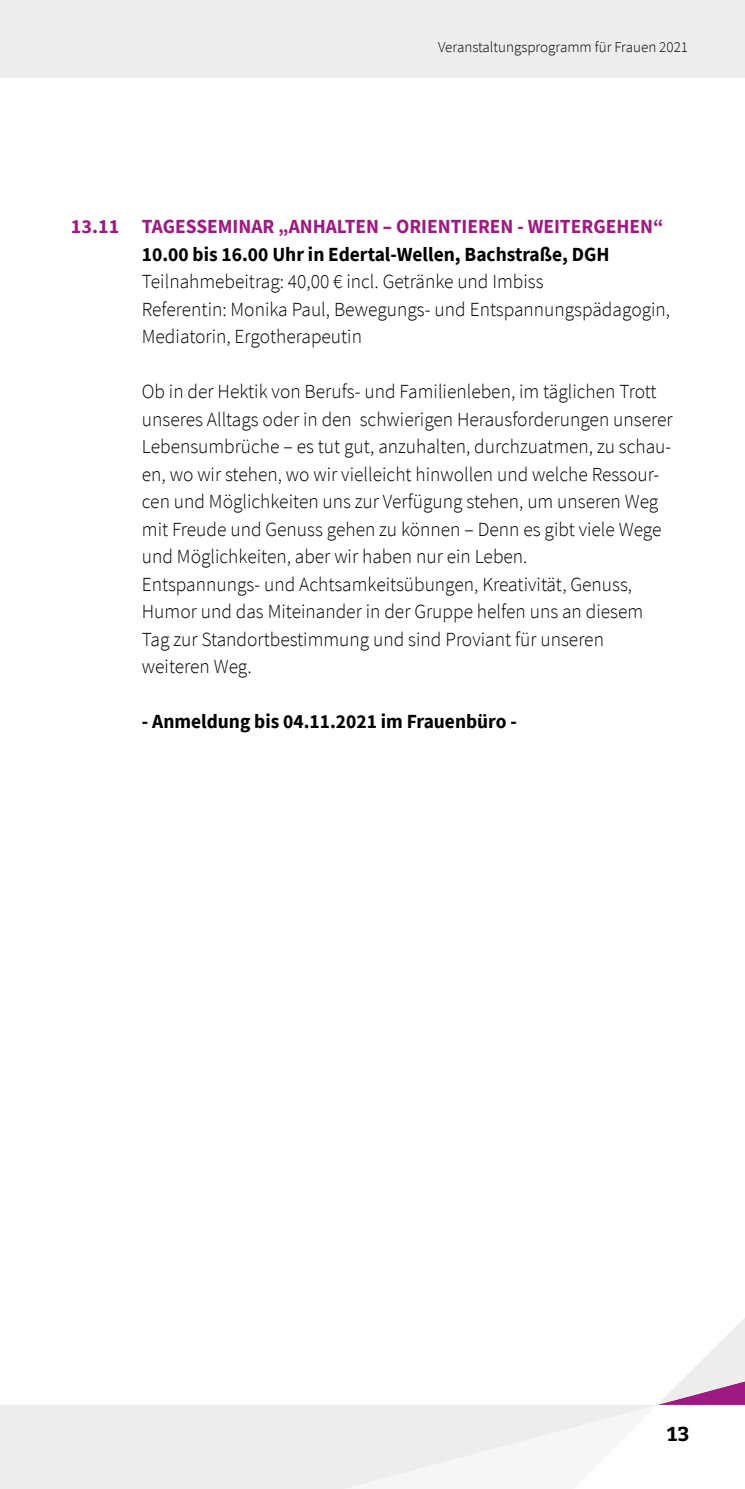
<style>
.page{position:relative;width:745px;height:1489px;background:#fff}
.page>*{position:absolute;margin:0;border:0;box-sizing:border-box;transform-origin:0 0}
.t1{font:300 20px/27.5px "Source Sans Pro";color:#000}
.t2{font:700 20px "Source Sans Pro";color:#000}
.t3{font:700 20px "Source Sans Pro";color:#9e1981}
.t4{font:700 20px "Bitter";color:#000}
.t5{font:300 15px "Source Sans Pro";color:#000}
</style>
<div class="page">
<svg style="left:657px;top:1319px;width:87px;height:86px"></svg>
<svg style="left:0;top:1405px;width:656px;height:83px;fill:#ededed"></svg>
<div style="left:0;top:0;width:744px;height:77px;background:#ededed"></div>
<p class="t5" style="left:438px;top:38px;width:251px">Veranstaltungsprogramm für Frauen 2021</p>
<p class="t3" style="left:71px;top:213px;width:50px">13.11</p>
<p class="t3" style="left:142px;top:213px;width:522px">TAGESSEMINAR „ANHALTEN – ORIENTIEREN - WEITERGEHEN“</p>
<p class="t2" style="left:142px;top:240px;width:469px">10.00 bis 16.00 Uhr in Edertal-Wellen, Bachstraße, DGH</p>
<p class="t1" style="left:142px;top:268px;width:529px">Teilnahmebeitrag: 40,00 € incl. Getränke und Imbiss<br>Referentin: Monika Paul, Bewegungs- und Entspannungspädagogin,<br>Mediatorin, Ergotherapeutin</p>
<p class="t1" style="left:142px;top:378px;width:532px">Ob in der Hektik von Berufs- und Familienleben, im täglichen Trott unseres Alltags oder in den schwierigen Herausforderungen unserer Lebensumbrüche – es tut gut, anzuhalten, durchzuatmen, zu schau&shy;en, wo wir stehen, wo wir vielleicht hinwollen und welche Ressour&shy;cen und Möglichkeiten uns zur Verfügung stehen, um unseren Weg mit Freude und Genuss gehen zu können – Denn es gibt viele Wege und Möglichkeiten, aber wir haben nur ein Leben.<br>Entspannungs- und Achtsamkeitsübungen, Kreativität, Genuss, Humor und das Miteinander in der Gruppe helfen uns an diesem Tag zur Standortbestimmung und sind Proviant für unseren weiteren Weg.</p>
<p class="t2" style="left:142px;top:708px;width:376px">- Anmeldung bis 04.11.2021 im Frauenbüro -</p>
<p class="t4" style="left:666px;top:1420px;width:24px">13</p>
</div>
